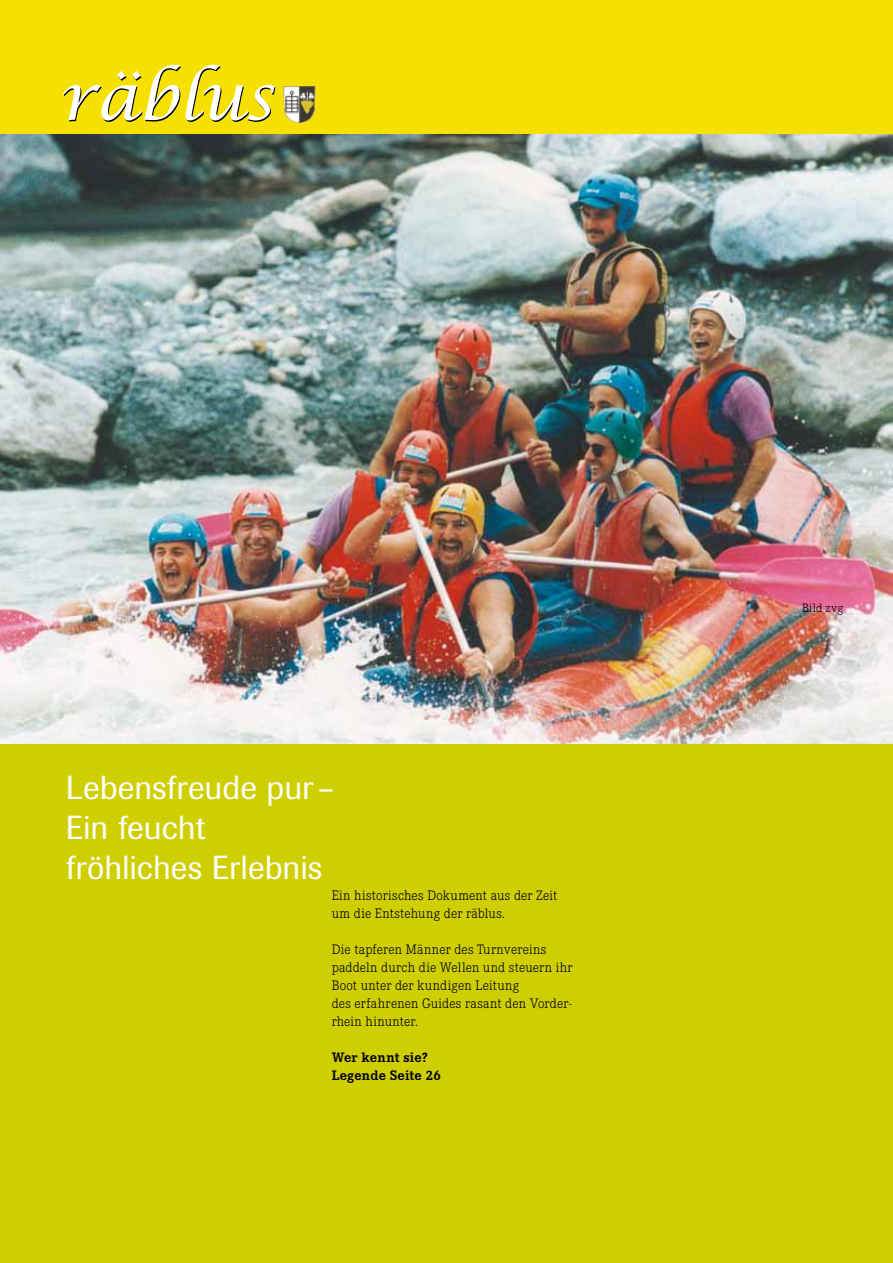
<style>
.page{position:relative;width:893px;height:1263px;background:#fff}
.page>*{position:absolute;margin:0;border:0;box-sizing:border-box;transform-origin:0 0}
.t1{font:italic 64.2px "Lucida Calligraphy";color:#fff}
.t2{font:33px/39.8px "Imago";color:#fff}
.t3{font:300 13.5px/18px "Corporate EBQ";letter-spacing:.01em;color:#000}
.t4{font:700 13.5px/18px "Corporate EBQ";letter-spacing:.015em;color:#000}
.t5{font:300 12px "Corporate EBQ";letter-spacing:.015em;color:#000}
</style>
<div class="page">
<img style="left:0;top:133px;width:893px;height:611px">
<div style="left:0;top:744px;width:893px;height:519px;background:#cfce00"></div>
<div style="left:0;top:0;width:893px;height:133px;background:#f5e000"></div>
<img style="left:283px;top:86px;width:33px;height:36px">
<h1 class="t1" style="left:60px;top:58px;width:216px">räblus</h1>
<h2 class="t2" style="left:66px;top:768px;width:270px">Lebensfreude pur –<br>Ein feucht fröhliches Erlebnis</h2>
<p class="t3" style="left:332px;top:887px;width:227px">Ein historisches Dokument aus der Zeit um die Entstehung der räblus.</p>
<p class="t3" style="left:332px;top:941px;width:242px">Die tapferen Männer des Turnvereins paddeln durch die Wellen und steuern ihr Boot unter der kundigen Leitung<br>des erfahrenen Guides rasant den Vorder&shy;rhein hinunter.</p>
<p class="t4" style="left:332px;top:1048px;width:111px">Wer kennt sie?<br>Legende Seite 26</p>
<p class="t5" style="left:802px;top:601px;width:42px">Bild zvg</p>
</div>
